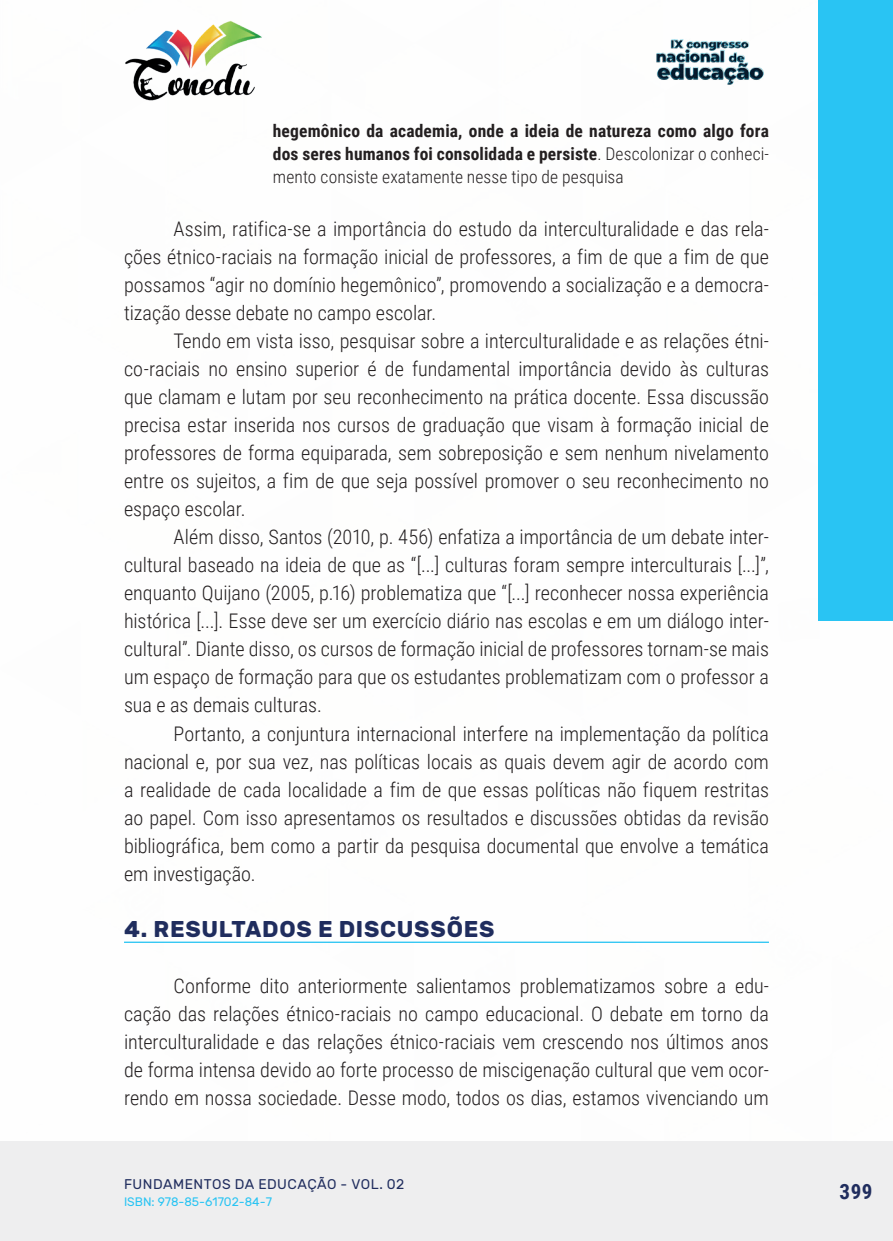
<style>
.page{position:relative;width:893px;height:1241px;background:#fff}
.page>*{position:absolute;margin:0;border:0;box-sizing:border-box;transform-origin:0 0}
._10_SUBTITULO{font:700 22.75px "Rubik";letter-spacing:.03em;color:#202d5e}
.t1{font:700 21px "Roboto Condensed";color:#202d5e}
._9_CORPO{font:300 20.12px/28px "Roboto Condensed";color:#231f20;text-align:justify}
._16_CITACAO{font:700 17.5px/22.8px "Roboto Condensed";letter-spacing:.01em;color:#231f20;text-align:justify}
.t2{font:14px "Rubik";letter-spacing:.03em;color:#202d5e}
.t3{font:12.25px "Rubik";color:#29c4f3}
.s1{font-weight:300}
</style>
<div class="page">
<div style="left:0;top:1141px;width:893px;height:99px;background:#eeeeef"></div>
<div style="left:819px;top:0;width:74px;height:620px;background:#29c4f3"></div>
<img style="left:125px;top:20px;width:137px;height:81px">
<img style="left:656px;top:39px;width:108px;height:46px">
<hr style="left:124px;top:941px;width:645px;height:1px;background:#29c4f3">
<p class="_16_CITACAO" style="left:273px;top:119px;width:498px">hegemônico da academia, onde a ideia de natureza como algo fora dos seres humanos foi consolidada e persiste<span class="s1">. Descolonizar o conheci&shy;mento consiste exatamente nesse tipo de pesquisa</span></p>
<p class="_9_CORPO" style="left:124px;top:214px;width:646px;text-indent:50px">Assim, ratifica-se a importância do estudo da interculturalidade e das rela&shy;ções étnico-raciais na formação inicial de professores, a fim de que a fim de que possamos “agir no domínio hegemônico”, promovendo a socialização e a democra&shy;tização desse debate no campo escolar.</p>
<p class="_9_CORPO" style="left:124px;top:326px;width:646px;text-indent:50px">Tendo em vista isso, pesquisar sobre a interculturalidade e as relações étni&shy;co-raciais no ensino superior é de fundamental importância devido às culturas que clamam e lutam por seu reconhecimento na prática docente. Essa discussão precisa estar inserida nos cursos de graduação que visam à formação inicial de professores de forma equiparada, sem sobreposição e sem nenhum nivelamento entre os sujeitos, a fim de que seja possível promover o seu reconhecimento no espaço escolar.</p>
<p class="_9_CORPO" style="left:124px;top:522px;width:646px;text-indent:50px">Além disso, Santos (2010, p. 456) enfatiza a importância de um debate inter&shy;cultural baseado na ideia de que as “[...] culturas foram sempre interculturais [...]”, enquanto Quijano (2005, p.16) problematiza que “[...] reconhecer nossa experiência histórica [...]. Esse deve ser um exercício diário nas escolas e em um diálogo inter&shy;cultural”. Diante disso, os cursos de formação inicial de professores tornam-se mais um espaço de formação para que os estudantes problematizam com o professor a sua e as demais culturas.</p>
<p class="_9_CORPO" style="left:124px;top:718px;width:646px;text-indent:50px">Portanto, a conjuntura internacional interfere na implementação da política nacional e, por sua vez, nas políticas locais as quais devem agir de acordo com a realidade de cada localidade a fim de que essas políticas não fiquem restritas ao papel. Com isso apresentamos os resultados e discussões obtidas da revisão bibliográfica, bem como a partir da pesquisa documental que envolve a temática em investigação.</p>
<p class="_10_SUBTITULO" style="left:124px;top:915px;width:372px">4. RESULTADOS E DISCUSSÕES</p>
<p class="_9_CORPO" style="left:124px;top:970px;width:646px;text-indent:50px">Conforme dito anteriormente salientamos problematizamos sobre a edu&shy;cação das relações étnico-raciais no campo educacional. O debate em torno da interculturalidade e das relações étnico-raciais vem crescendo nos últimos anos de forma intensa devido ao forte processo de miscigenação cultural que vem ocor&shy;rendo em nossa sociedade. Desse modo, todos os dias, estamos vivenciando um</p>
<p class="t2" style="left:124px;top:1175px;width:282px">FUNDAMENTOS DA EDUCAÇÃO - VOL. 02</p>
<p class="t3" style="left:124px;top:1194px;width:149px">ISBN: 978-85-61702-84-7</p>
<p class="t1" style="left:839px;top:1176px;width:34px">399</p>
</div>
